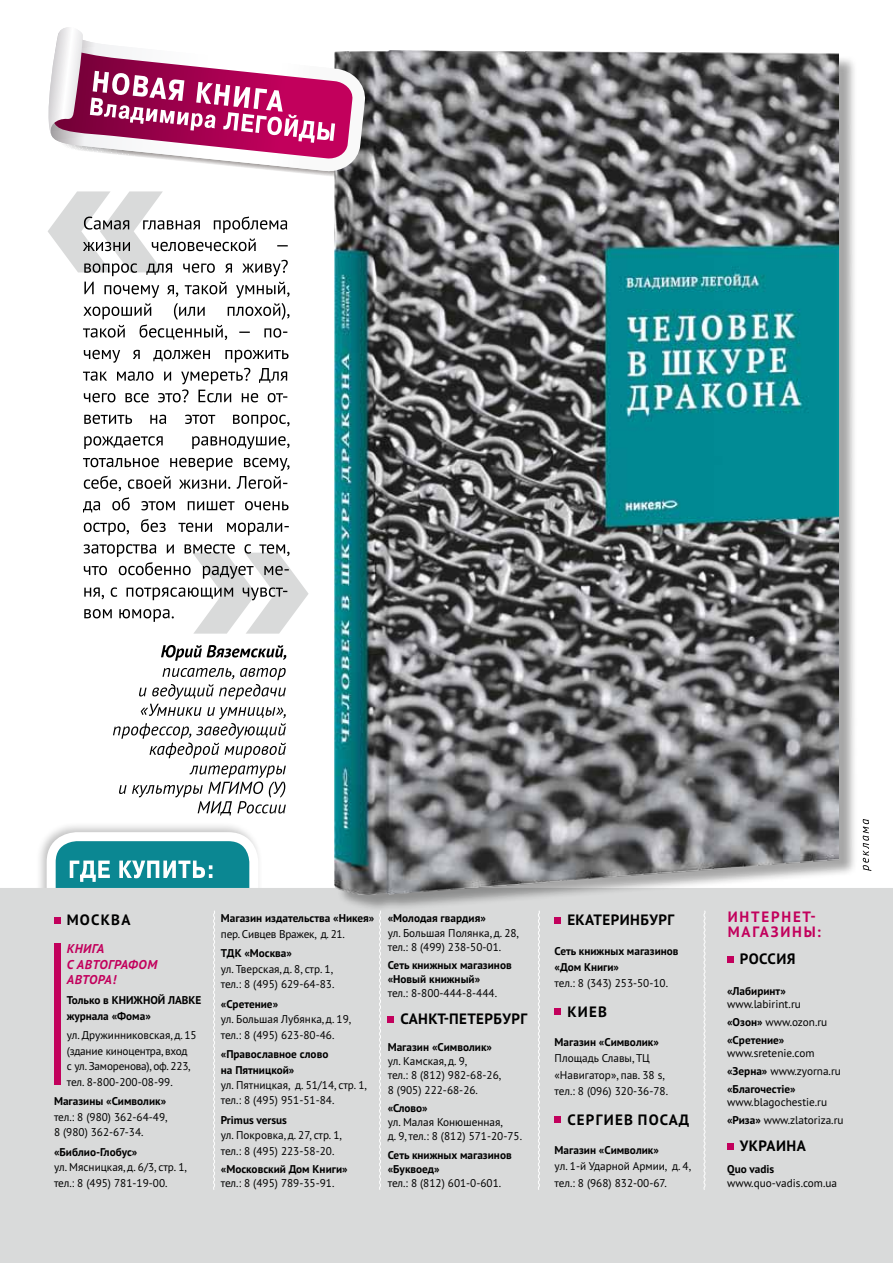
<style>
.page{position:relative;width:893px;height:1263px;background:#fff}
.page>*{position:absolute;margin:0;border:0;box-sizing:border-box;transform-origin:0 0}
.t1{font:700 15px "PT Sans";letter-spacing:.08em;color:#000}
.t2{font:700 15px "PT Sans";color:#c2005c}
.t3{font:italic 700 12.75px/15.5px "PT Sans";letter-spacing:.04em;color:#c2005c}
.t4{font:11.25px/15.5px "PT Sans";color:#000}
.t5{font:700 11.25px/15.5px "PT Sans";color:#000}
.t6{font:11.25px/15.5px "PT Sans";letter-spacing:-.02em;color:#000}
.s1{font-weight:700}
</style>
<div class="page">
<div style="left:35px;top:821px;width:228px;height:134px;background:#000;opacity:.25"></div>
<div style="left:51px;top:837px;width:203px;height:108px;background:#0b8792;border-radius:26px"></div>
<div style="left:47px;top:832px;width:211px;height:117px;border:9px solid #fff;border-radius:26px"></div>
<div style="left:0;top:888px;width:893px;height:375px;background:#d9dada"></div>
<svg style="left:54px;top:917px;width:6px;height:6px"></svg>
<svg style="left:388px;top:1016px;width:6px;height:6px"></svg>
<svg style="left:555px;top:917px;width:6px;height:6px"></svg>
<div style="left:555px;top:1008px;width:6px;height:7px;background:#c2005c"></div>
<div style="left:555px;top:1116px;width:6px;height:7px;background:#c2005c"></div>
<div style="left:54px;top:943px;width:6px;height:142px;background:#c2005c"></div>
<svg style="left:727px;top:956px;width:6px;height:6px"></svg>
<svg style="left:727px;top:1143px;width:6px;height:6px"></svg>
<svg style="left:213px;top:910px;width:2px;height:280px"></svg>
<svg style="left:379px;top:913px;width:2px;height:277px"></svg>
<svg style="left:538px;top:913px;width:2px;height:277px"></svg>
<svg style="left:703px;top:913px;width:3px;height:277px"></svg>
<svg style="left:84px;top:544px;width:225px;height:90px"></svg>
<svg style="left:84px;top:519px;width:205px;height:16px"></svg>
<svg style="left:83px;top:497px;width:206px;height:15px"></svg>
<svg style="left:83px;top:458px;width:206px;height:33px"></svg>
<svg style="left:84px;top:436px;width:205px;height:13px"></svg>
<svg style="left:84px;top:415px;width:205px;height:12px"></svg>
<svg style="left:83px;top:350px;width:206px;height:52px"></svg>
<svg style="left:83px;top:282px;width:206px;height:58px"></svg>
<svg style="left:48px;top:191px;width:240px;height:85px"></svg>
<svg style="left:119px;top:765px;width:167px;height:50px"></svg>
<svg style="left:113px;top:668px;width:173px;height:90px"></svg>
<svg style="left:161px;top:645px;width:125px;height:16px"></svg>
<div style="left:336px;top:53px;width:522px;height:860px;background:#000;opacity:.35"></div>
<img style="left:334px;top:50px;width:505px;height:845px">
<svg style="left:48px;top:27px;width:322px;height:151px"></svg>
<svg style="left:863px;top:819px;width:8px;height:52px"></svg>
<svg style="left:70px;top:860px;width:142px;height:22px"></svg>
<h1 class="t1" style="left:67px;top:910px;width:25px">Москва</h1>
<p class="t3" style="left:67px;top:941px;width:92px">КНИГА<br>С АВТОГРАФОМ<br>АВТОРА!</p>
<p class="t5" style="left:67px;top:992px;width:136px">Только в КНИЖНОЙ ЛАВКЕ журнала «Фома»</p>
<p class="t6" style="left:67px;top:1027px;width:131px">ул. Дружинниковская, д. 15 (здание киноцентра, вход<br>с ул. Заморенова), оф. 223, тел. 8-800-200-08-99.</p>
<p class="t5" style="left:54px;top:1093px;width:114px">Магазины «Символик»</p>
<p class="t4" style="left:54px;top:1109px;width:115px">тел.: 8 (980) 362-64-49,<br>8 (980) 362-67-34.</p>
<p class="t5" style="left:54px;top:1144px;width:85px">«Библио-Глобус»</p>
<p class="t4" style="left:54px;top:1159px;width:134px">ул. Мясницкая, д. 6/3, стр. 1, тел.: 8 (495) 781-19-00.</p>
<p class="t5" style="left:221px;top:910px;width:155px">Магазин издательства «Никея»</p>
<p class="t6" style="left:221px;top:926px;width:126px">пер. Сивцев Вражек, д. 21.</p>
<p class="t5" style="left:221px;top:945px;width:73px">ТДК «Москва»</p>
<p class="t4" style="left:221px;top:961px;width:115px">ул. Тверская, д. 8, стр. 1, тел.: 8 (495) 629-64-83.</p>
<p class="t5" style="left:221px;top:996px;width:59px">«Сретение»</p>
<p class="t4" style="left:221px;top:1011px;width:132px">ул. Большая Лубянка, д. 19, тел.: 8 (495) 623-80-46.</p>
<p class="t5" style="left:221px;top:1046px;width:109px">«Православное слово на Пятницкой»</p>
<p class="t4" style="left:221px;top:1077px;width:147px">ул. Пятницкая, д. 51/14, стр. 1, тел.: 8 (495) 951-51-84.</p>
<p class="t5" style="left:221px;top:1112px;width:68px">Primus versus</p>
<p class="t4" style="left:221px;top:1127px;width:122px">ул. Покровка, д. 27, стр. 1, тел.: 8 (495) 223-58-20.</p>
<p class="t5" style="left:221px;top:1161px;width:128px">«Московский Дом Книги»</p>
<p class="t4" style="left:221px;top:1175px;width:115px">тел.: 8 (495) 789-35-91.</p>
<p class="t5" style="left:388px;top:910px;width:100px">«Молодая гвардия»</p>
<p class="t4" style="left:388px;top:925px;width:133px;line-height:14.1px">ул. Большая Полянка, д. 28, тел.: 8 (499) 238-50-01.</p>
<p class="t5" style="left:388px;top:958px;width:125px;line-height:14.1px">Сеть книжных магазинов «Новый книжный»</p>
<p class="t4" style="left:388px;top:985px;width:111px">тел.: 8-800-444-8-444.</p>
<h1 class="t1" style="left:400px;top:1009px;width:19px">Санкт</h1>
<h1 class="t1" style="left:444px;top:1009px;width:25px">-Петербур</h1>
<h1 class="t1" style="left:521px;top:1009px;width:7px">г</h1>
<p class="t5" style="left:388px;top:1039px;width:106px">Магазин «Символик»</p>
<p class="t4" style="left:388px;top:1054px;width:115px;line-height:14.1px">ул. Камская, д. 9,<br>тел.: 8 (812) 982-68-26,<br>8 (905) 222-68-26.</p>
<p class="t5" style="left:388px;top:1100px;width:41px">«Слово»</p>
<p class="t4" style="left:388px;top:1115px;width:136px;line-height:14.1px">ул. Малая Конюшенная,<br>д. 9, тел.: 8 (812) 571-20-75.</p>
<p class="t5" style="left:388px;top:1147px;width:125px;line-height:14.1px">Сеть книжных магазинов «Буквоед»</p>
<p class="t4" style="left:388px;top:1175px;width:115px">тел.: 8 (812) 601-0-601.</p>
<h1 class="t1" style="left:567px;top:910px;width:19px">Екатеринбур</h1>
<h1 class="t1" style="left:667px;top:910px;width:7px">г</h1>
<p class="t5" style="left:555px;top:942px;width:125px;line-height:16.5px">Сеть книжных магазинов «Дом Книги»</p>
<p class="t4" style="left:555px;top:975px;width:115px">тел.: 8 (343) 253-50-10.</p>
<h1 class="t1" style="left:567px;top:1001px;width:21px">Киев</h1>
<p class="t5" style="left:555px;top:1034px;width:106px">Магазин «Символик»</p>
<p class="t4" style="left:555px;top:1050px;width:115px;line-height:16.5px">Площадь Славы, ТЦ «Навигатор», пав. 38 s, тел.: 8 (096) 320-36-78.</p>
<h1 class="t1" style="left:567px;top:1109px;width:47px">Сергиев</h1>
<h1 class="t1" style="left:638px;top:1109px;width:22px">Посад</h1>
<p class="t5" style="left:555px;top:1142px;width:106px">Магазин «Символик»</p>
<p class="t4" style="left:555px;top:1158px;width:138px;line-height:16.5px">ул. 1-й Ударной Армии, д. 4, тел.: 8 (968) 832-00-67.</p>
<h1 class="t2" style="left:728px;top:907px;width:23px">Интернет</h1>
<h1 class="t2" style="left:810px;top:906px;width:7px">-</h1>
<h1 class="t2" style="left:728px;top:922px;width:45px">ма газины</h1>
<h1 class="t2" style="left:817px;top:922px;width:6px">:</h1>
<h1 class="t1" style="left:740px;top:949px;width:19px">Россия</h1>
<p class="t5" style="left:727px;top:983px;width:60px">«Лабиринт»</p>
<p class="t4" style="left:727px;top:995px;width:102px;line-height:17.7px">www.labirint.ru <span class="s1">«Озон»</span> www.ozon.ru <span class="s1">«Сретение»</span></p>
<p class="t4" style="left:727px;top:1044px;width:115px;line-height:17.7px">www.sretenie.com <span class="s1">«Зерна»</span> www.zyorna.ru <span class="s1">«Благочестiе»</span></p>
<p class="t4" style="left:727px;top:1093px;width:118px;line-height:17.7px">www.blagochestie.ru <span class="s1">«Риза»</span> www.zlatoriza.ru</p>
<h1 class="t1" style="left:740px;top:1136px;width:20px">Украина</h1>
<p class="t5" style="left:727px;top:1161px;width:49px">Quo vadis</p>
<p class="t4" style="left:727px;top:1175px;width:111px">www.quo-vadis.com.ua</p>
</div>
